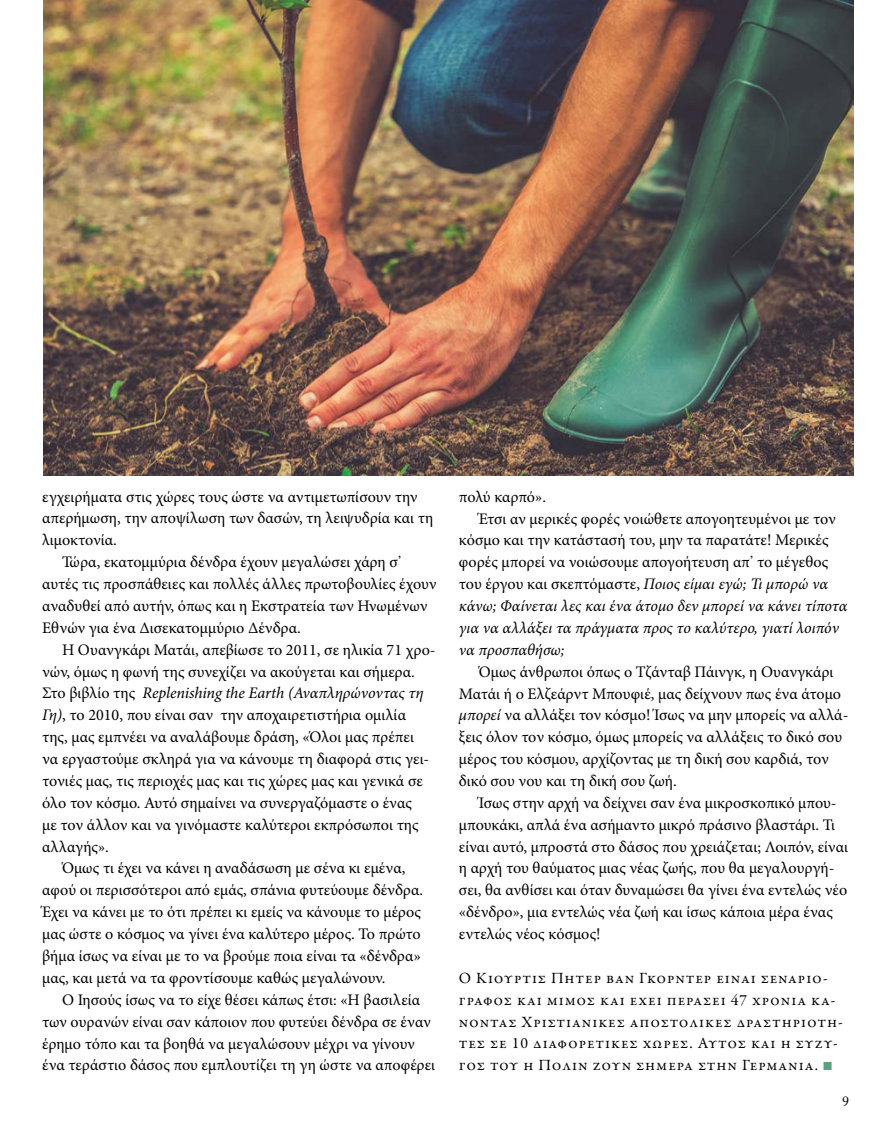
<style>
.page{position:relative;width:893px;height:1141px;background:#fff}
.page>*{position:absolute;margin:0;border:0;box-sizing:border-box;transform-origin:0 0}
.t1{font:16.1px/21.9px "Minion Pro";color:#000}
.t2{font:italic 16.1px "Minion Pro";color:#000}
.t3{font:15.75px/21.9px "Garamond Premr Pro";letter-spacing:.055em;color:#000}
.t4{font:14px "Adobe Caslon Pro";color:#000}
.s1{font-style:normal}
.s2{font-style:italic}
.s3{font-family:"Arial";font-size:17.32px;color:#58a182}
</style>
<div class="page">
<img style="left:43px;top:0;width:810px;height:475px">
<p class="t1" style="left:42px;top:486px;width:377px">εγχειρήματα στις χώρες τους ώστε να αντιμετωπίσουν την</p>
<p class="t1" style="left:42px;top:507px;width:393px">απερήμωση, την αποψίλωση των δασών, τη λειψυδρία και τη</p>
<p class="t1" style="left:42px;top:529px;width:76px">λιμοκτονία.</p>
<p class="t1" style="left:62px;top:551px;width:341px">Τώρα, εκατομμύρια δένδρα έχουν μεγαλώσει χάρη σ’</p>
<p class="t1" style="left:42px;top:573px;width:396px">αυτές τις προσπάθειες και πολλές άλλες πρωτοβουλίες έχουν</p>
<p class="t1" style="left:42px;top:595px;width:387px">αναδυθεί από αυτήν, όπως και η Εκστρατεία των Ηνωμένων</p>
<p class="t1" style="left:42px;top:617px;width:260px">Εθνών για ένα Δισεκατομμύριο Δένδρα.</p>
<p class="t1" style="left:62px;top:639px;width:375px">Η Ουανγκάρι Ματάι, απεβίωσε το 2011, σε ηλικία 71 χρο-</p>
<p class="t1" style="left:42px;top:661px;width:374px">νών, όμως η φωνή της συνεχίζει να ακούγεται και σήμερα.</p>
<p class="t2" style="left:42px;top:682px;width:383px"><span class="s1">Στο βιβλίο της</span> Replenishing the Earth (Αναπληρώνοντας τη</p>
<p class="t1" style="left:42px;top:704px;width:365px"><span class="s2">Γη)</span>, το 2010, που είναι σαν την αποχαιρετιστήρια ομιλία</p>
<p class="t1" style="left:42px;top:726px;width:373px">της, μας εμπνέει να αναλάβουμε δράση, «Όλοι μας πρέπει</p>
<p class="t1" style="left:42px;top:748px;width:389px">να εργαστούμε σκληρά για να κάνουμε τη διαφορά στις γει-</p>
<p class="t1" style="left:42px;top:770px;width:382px">τονιές μας, τις περιοχές μας και τις χώρες μας και γενικά σε</p>
<p class="t1" style="left:42px;top:792px;width:371px">όλο τον κόσμο. Αυτό σημαίνει να συνεργαζόμαστε ο ένας</p>
<p class="t1" style="left:42px;top:814px;width:378px">με τον άλλον και να γινόμαστε καλύτεροι εκπρόσωποι της</p>
<p class="t1" style="left:42px;top:836px;width:68px">αλλαγής».</p>
<p class="t1" style="left:62px;top:857px;width:345px">Όμως τι έχει να κάνει η αναδάσωση με σένα κι εμένα,</p>
<p class="t1" style="left:42px;top:879px;width:383px">αφού οι περισσότεροι από εμάς, σπάνια φυτεύουμε δένδρα.</p>
<p class="t1" style="left:42px;top:901px;width:380px">Έχει να κάνει με το ότι πρέπει κι εμείς να κάνουμε το μέρος</p>
<p class="t1" style="left:42px;top:923px;width:380px">μας ώστε ο κόσμος να γίνει ένα καλύτερο μέρος. Το πρώτο</p>
<p class="t1" style="left:42px;top:945px;width:380px">βήμα ίσως να είναι με το να βρούμε ποια είναι τα «δένδρα»</p>
<p class="t1" style="left:42px;top:967px;width:345px">μας, και μετά να τα φροντίσουμε καθώς μεγαλώνουν.</p>
<p class="t1" style="left:62px;top:989px;width:360px">Ο Ιησούς ίσως να το είχε θέσει κάπως έτσι: «Η βασιλεία</p>
<p class="t1" style="left:42px;top:1011px;width:390px">των ουρανών είναι σαν κάποιον που φυτεύει δένδρα σε έναν</p>
<p class="t1" style="left:42px;top:1032px;width:374px">έρημο τόπο και τα βοηθά να μεγαλώσουν μέχρι να γίνουν</p>
<p class="t1" style="left:42px;top:1054px;width:394px">ένα τεράστιο δάσος που εμπλουτίζει τη γη ώστε να αποφέρει</p>
<p class="t1" style="left:459px;top:486px;width:89px">πολύ καρπό».</p>
<p class="t1" style="left:479px;top:507px;width:358px">Έτσι αν μερικές φορές νοιώθετε απογοητευμένοι με τον</p>
<p class="t1" style="left:459px;top:529px;width:371px">κόσμο και την κατάστασή του, μην τα παρατάτε! Μερικές</p>
<p class="t1" style="left:459px;top:551px;width:371px">φορές μπορεί να νοιώσουμε απογοήτευση απ’ το μέγεθος</p>
<p class="t1" style="left:459px;top:573px;width:371px">του έργου και σκεπτόμαστε, <span class="s2">Ποιος είμαι εγώ; Τι μπορώ να</span></p>
<p class="t2" style="left:459px;top:595px;width:390px">κάνω; Φαίνεται λες και ένα άτομο δεν μπορεί να κάνει τίποτα</p>
<p class="t2" style="left:459px;top:617px;width:382px">για να αλλάξει τα πράγματα προς το καλύτερο, γιατί λοιπόν</p>
<p class="t2" style="left:459px;top:639px;width:107px">να προσπαθήσω;</p>
<p class="t1" style="left:459px;top:661px;width:391px;text-indent:20px">Όμως άνθρωποι όπως ο Τζάνταβ Πάινγκ, η Ουανγκάρι Ματάι ή ο Ελζεάρντ Μπουφιέ, μας δείχνουν πως ένα άτομο <span class="s2">μπορεί</span> να αλλάξει τον κόσμο! Ίσως να μην μπορείς να αλλά&shy;ξεις όλον τον κόσμο, όμως μπορείς να αλλάξεις το δικό σου μέρος του κόσμου, αρχίζοντας με τη δική σου καρδιά, τον δικό σου νου και τη δική σου ζωή.</p>
<p class="t1" style="left:459px;top:792px;width:391px;text-indent:20px">Ίσως στην αρχή να δείχνει σαν ένα μικροσκοπικό μπου&shy;μπουκάκι, απλά ένα ασήμαντο μικρό πράσινο βλαστάρι. Τι είναι αυτό, μπροστά στο δάσος που χρειάζεται; Λοιπόν, είναι η αρχή του θαύματος μιας νέας ζωής, που θα μεγαλουργή&shy;σει, θα ανθίσει και όταν δυναμώσει θα γίνει ένα εντελώς νέο «δένδρο», μια εντελώς νέα ζωή και ίσως κάποια μέρα ένας εντελώς νέος κόσμος!</p>
<p class="t3" style="left:459px;top:967px;width:385px">Ο Κιούρτις Πήτερ βαν Γκόρντερ είναι σεναριο&shy;γράφος και μίμος και έχει περάσει 47 χρόνια κά&shy;νοντας Χριστιανικές αποστολικές δραστηριότη&shy;τες σε 10 διαφορετικές χώρες. Αυτός και η σύζυ&shy;γός του η Πολίν ζουν σήμερα στην Γερμανία. <span class="s3">■</span></p>
<p class="t4" style="left:842px;top:1093px;width:8px">9</p>
</div>
